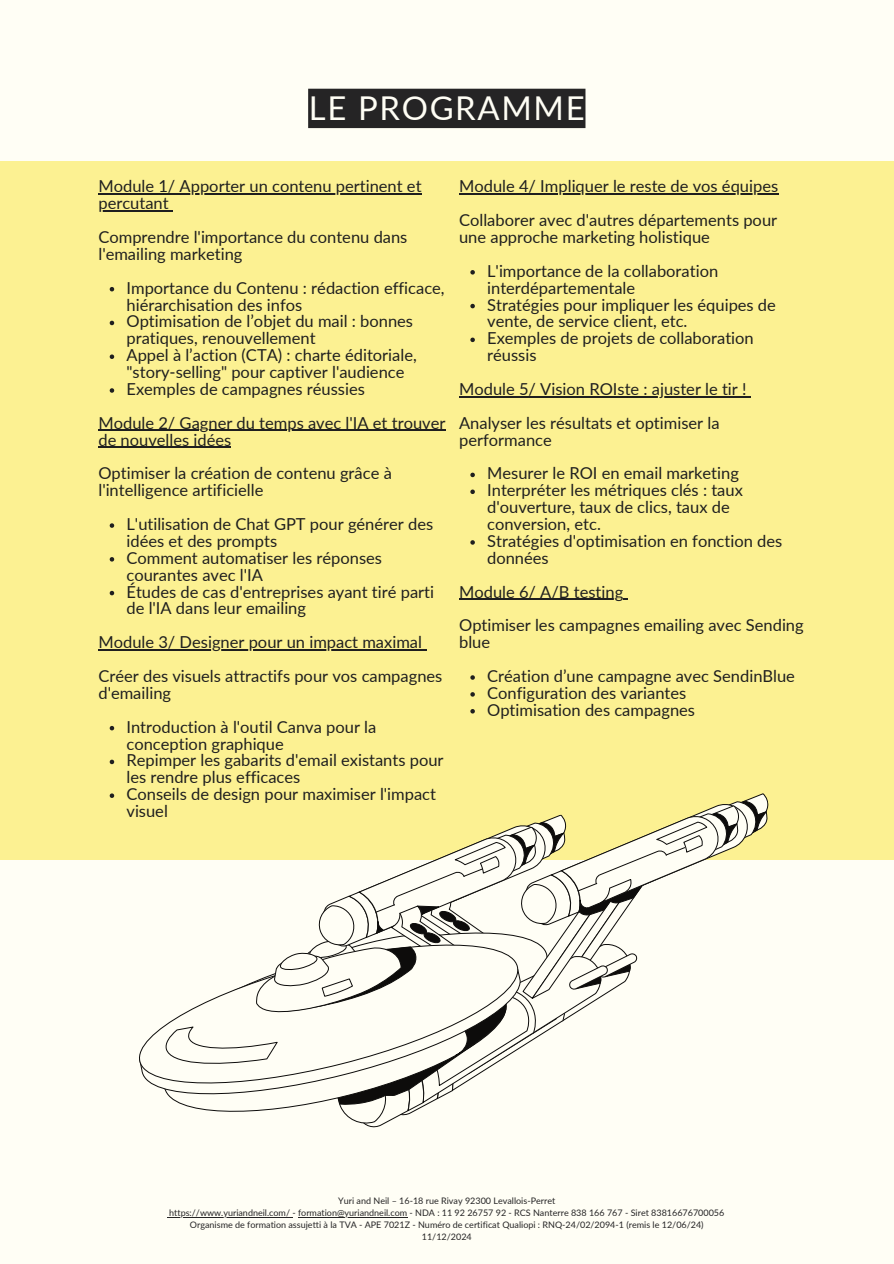
<style>
.page{position:relative;width:894px;height:1264px;background:#fff}
.page>*{position:absolute;margin:0;border:0;box-sizing:border-box;transform-origin:0 0}
.t1{font:32.85px "Lato";letter-spacing:.05em;color:#fffef5}
.t2{font:16.5px/16.8px "Lato";color:#1f1f1f}
.t3{font:9px/12px "Lato";color:#252425;text-align:center}
</style>
<div class="page">
<div style="left:0;top:0;width:893px;height:1263px;background:#fffef5"></div>
<div style="left:0;top:161px;width:893px;height:698px;background:#fcf192"></div>
<hr style="left:98px;top:193px;width:323px;height:2px;background:#1f1f1f">
<hr style="left:98px;top:210px;width:71px;height:1px;background:#1f1f1f">
<svg style="left:110px;top:287px;width:4px;height:4px"></svg>
<svg style="left:110px;top:321px;width:4px;height:4px"></svg>
<svg style="left:110px;top:354px;width:4px;height:5px"></svg>
<svg style="left:110px;top:388px;width:4px;height:5px"></svg>
<hr style="left:98px;top:430px;width:347px;height:1px;background:#1f1f1f">
<hr style="left:98px;top:447px;width:133px;height:1px;background:#1f1f1f">
<svg style="left:110px;top:523px;width:4px;height:5px"></svg>
<svg style="left:110px;top:557px;width:4px;height:4px"></svg>
<svg style="left:110px;top:591px;width:4px;height:4px"></svg>
<hr style="left:98px;top:649px;width:324px;height:1px;background:#1f1f1f">
<svg style="left:110px;top:726px;width:4px;height:4px"></svg>
<svg style="left:110px;top:759px;width:4px;height:5px"></svg>
<svg style="left:110px;top:793px;width:4px;height:5px"></svg>
<hr style="left:459px;top:193px;width:319px;height:2px;background:#1f1f1f">
<svg style="left:470px;top:270px;width:4px;height:4px"></svg>
<svg style="left:470px;top:304px;width:4px;height:4px"></svg>
<svg style="left:470px;top:337px;width:4px;height:5px"></svg>
<hr style="left:459px;top:396px;width:287px;height:1px;background:#1f1f1f">
<svg style="left:470px;top:472px;width:4px;height:5px"></svg>
<svg style="left:470px;top:489px;width:4px;height:5px"></svg>
<svg style="left:470px;top:540px;width:4px;height:4px"></svg>
<hr style="left:459px;top:598px;width:164px;height:2px;background:#1f1f1f">
<svg style="left:470px;top:675px;width:4px;height:4px"></svg>
<svg style="left:470px;top:692px;width:4px;height:4px"></svg>
<svg style="left:470px;top:709px;width:4px;height:4px"></svg>
<div style="left:308px;top:89px;width:277px;height:39px;background:#252425"></div>
<svg style="left:162px;top:793px;width:611px;height:335px"></svg>
<hr style="left:169px;top:1217px;width:123px;height:1px;background:#252425">
<hr style="left:298px;top:1217px;width:109px;height:1px;background:#252425">
<p class="t1" style="left:309px;top:88px;width:277px">LE PROGRAMME</p>
<h1 class="t2" style="left:98px;top:178px;width:324px">Module 1/ Apporter un contenu pertinent et</h1>
<h2 class="t2" style="left:98px;top:186px;width:310px;line-height:33.8px">percutant<br>Comprendre l'importance du contenu dans</h2>
<h2 class="t2" style="left:126px;top:237px;width:319px;line-height:33.8px;text-indent:-28px">l'emailing marketing<br>Importance du Contenu : rédaction efficace,</h2>
<p class="t2" style="left:126px;top:296px;width:288px">hiérarchisation des infos<br>Optimisation de l’objet du mail : bonnes</p>
<p class="t2" style="left:126px;top:329px;width:292px">pratiques, renouvellement<br>Appel à l’action (CTA) : charte éditoriale,</p>
<p class="t2" style="left:126px;top:363px;width:279px">"story-selling" pour captiver l'audience<br>Exemples de campagnes réussies</p>
<p class="t2" style="left:98px;top:414px;width:348px">Module 2/ Gagner du temps avec l'IA et trouver de nouvelles idées</p>
<h2 class="t2" style="left:98px;top:464px;width:295px">Optimiser la création de contenu grâce à l'intelligence artificielle</h2>
<h2 class="t2" style="left:126px;top:515px;width:308px">L'utilisation de Chat GPT pour générer des idées et des prompts</h2>
<p class="t2" style="left:126px;top:549px;width:257px">Comment automatiser les réponses courantes avec l'IA</p>
<p class="t2" style="left:126px;top:583px;width:309px">Études de cas d'entreprises ayant tiré parti de l'IA dans leur emailing</p>
<p class="t2" style="left:98px;top:633px;width:325px">Module 3/ Designer pour un impact maximal</p>
<h2 class="t2" style="left:98px;top:667px;width:345px">Créer des visuels attractifs pour vos campagnes d'emailing</h2>
<h2 class="t2" style="left:126px;top:718px;width:251px">Introduction à l'outil Canva pour la conception graphique</h2>
<p class="t2" style="left:126px;top:751px;width:318px">Repimper les gabarits d'email existants pour les rendre plus efficaces</p>
<p class="t2" style="left:126px;top:785px;width:311px">Conseils de design pour maximiser l'impact visuel</p>
<p class="t2" style="left:459px;top:178px;width:320px">Module 4/ Impliquer le reste de vos équipes</p>
<h2 class="t2" style="left:459px;top:211px;width:319px">Collaborer avec d'autres départements pour une approche marketing holistique</h2>
<h2 class="t2" style="left:487px;top:262px;width:232px">L'importance de la collaboration interdépartementale</h2>
<p class="t2" style="left:487px;top:296px;width:290px">Stratégies pour impliquer les équipes de vente, de service client, etc.</p>
<p class="t2" style="left:487px;top:329px;width:268px">Exemples de projets de collaboration réussis</p>
<p class="t2" style="left:459px;top:380px;width:289px">Module 5/ Vision ROIste : ajuster le tir !</p>
<h2 class="t2" style="left:459px;top:414px;width:262px">Analyser les résultats et optimiser la performance</h2>
<h2 class="t2" style="left:487px;top:464px;width:253px">Mesurer le ROI en email marketing</h2>
<p class="t2" style="left:487px;top:481px;width:257px">Interpréter les métriques clés : taux d'ouverture, taux de clics, taux de conversion, etc.</p>
<p class="t2" style="left:487px;top:532px;width:296px">Stratégies d'optimisation en fonction des données</p>
<p class="t2" style="left:459px;top:583px;width:166px">Module 6/ A/B testing</p>
<h2 class="t2" style="left:459px;top:616px;width:346px">Optimiser les campagnes emailing avec Sending blue</h2>
<h2 class="t2" style="left:487px;top:667px;width:309px">Création d’une campagne avec SendinBlue</h2>
<p class="t2" style="left:487px;top:684px;width:201px">Configuration des variantes</p>
<p class="t2" style="left:487px;top:701px;width:209px">Optimisation des campagnes</p>
<p class="t3" style="left:338px;top:1194px;width:219px">Yuri and Neil – 16-18 rue Rivay 92300 Levallois-Perret</p>
<p class="t3" style="left:169px;top:1206px;width:556px">https://www.yuriandneil.com/ - formation@yuriandneil.com - NDA : 11 92 26757 92 - RCS Nanterre 838 166 767 - Siret 83816676700056</p>
<p class="t3" style="left:190px;top:1218px;width:515px">Organisme de formation assujetti à la TVA - APE 7021Z - Numéro de certificat Qualiopi : RNQ-24/02/2094-1 (remis le 12/06/24)<br>11/12/2024</p>
</div>
